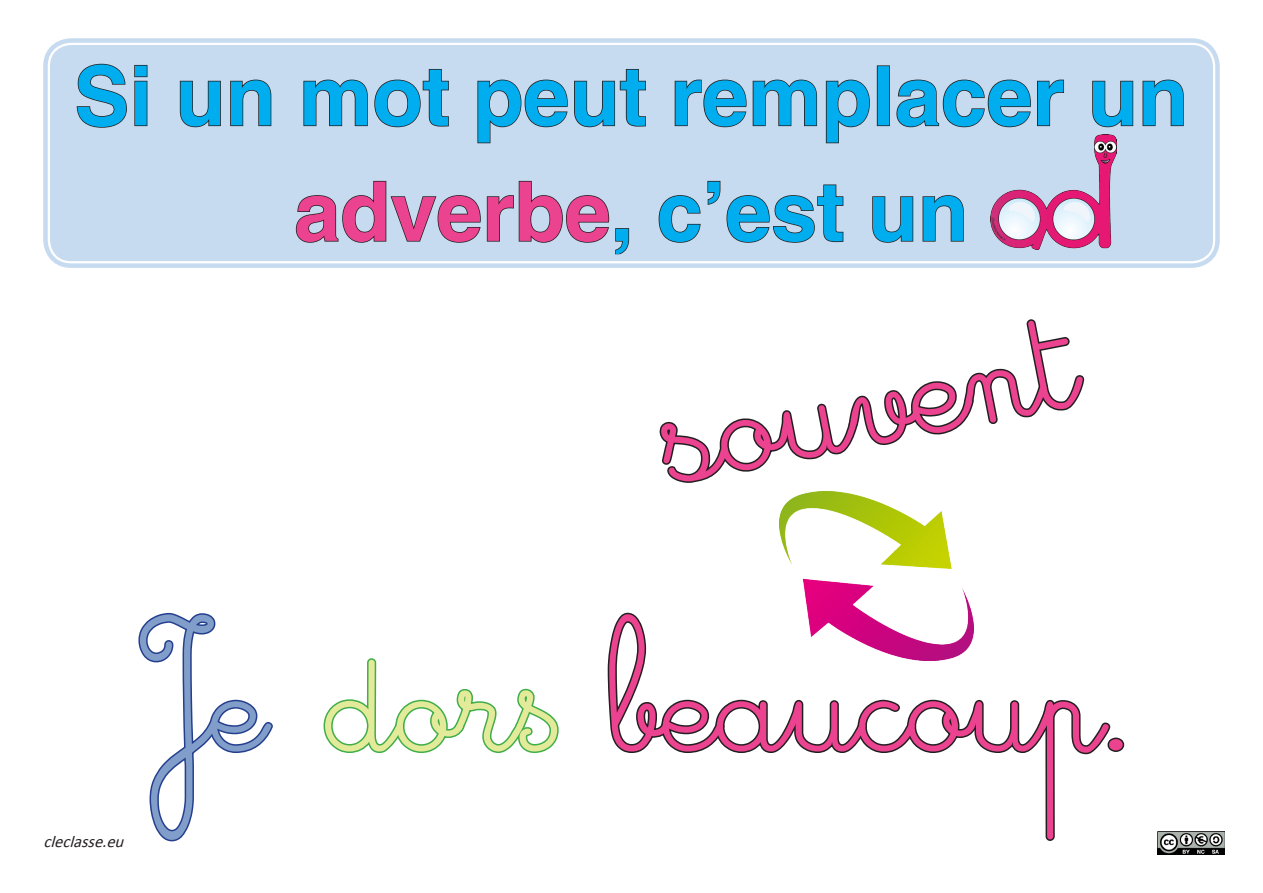
<style>
.page{position:relative;width:1263px;height:893px;background:#fff}
.page>*{position:absolute;margin:0;border:0;box-sizing:border-box;transform-origin:0 0}
.t1{font:150px "Cursivestandard";color:#eb438f}
.t2{font:700 82.5px/115.5px "Helvetica";color:#00aeef;text-align:center}
.t3{font:italic 16.5px "Calibri";color:#231f20}
.s1{color:#eb438f}
.s2{color:#809ec9}
.s3{color:#e3ea99}
</style>
<div class="page">
<img style="left:1157px;top:831px;width:68px;height:24px">
<div style="left:50px;top:45px;width:1163px;height:216px;background:#c6daf0;border-radius:21px"></div>
<svg style="left:76px;top:63px;width:72px;height:65px"></svg>
<svg style="left:179px;top:80px;width:42px;height:48px"></svg>
<svg style="left:230px;top:79px;width:42px;height:48px"></svg>
<svg style="left:303px;top:69px;width:146px;height:59px"></svg>
<svg style="left:477px;top:69px;width:169px;height:75px"></svg>
<svg style="left:674px;top:79px;width:144px;height:49px"></svg>
<svg style="left:825px;top:65px;width:239px;height:79px"></svg>
<svg style="left:1092px;top:80px;width:42px;height:48px"></svg>
<svg style="left:1142px;top:79px;width:42px;height:48px"></svg>
<svg style="left:295px;top:180px;width:335px;height:74px"></svg>
<svg style="left:658px;top:195px;width:43px;height:48px"></svg>
<svg style="left:707px;top:180px;width:137px;height:63px"></svg>
<svg style="left:872px;top:196px;width:42px;height:47px"></svg>
<svg style="left:922px;top:195px;width:42px;height:47px"></svg>
<div style="left:43px;top:38px;width:1177px;height:230px;border:4px solid #c6daf0;border-radius:26px"></div>
<div style="left:52px;top:47px;width:1159px;height:212px;border:4px solid #c6daf0;border-radius:17px"></div>
<svg style="left:138px;top:612px;width:135px;height:230px"></svg>
<svg style="left:323px;top:658px;width:236px;height:95px"></svg>
<svg style="left:607px;top:612px;width:518px;height:229px"></svg>
<img style="left:779px;top:491px;width:194px;height:170px">
<svg style="left:659px;top:319px;width:426px;height:164px"></svg>
<img style="left:991px;top:135px;width:125px;height:115px">
<p class="t2" style="left:74px;top:43px;width:1115px">Si un mot peut remplacer un <span class="s1">adverbe</span>, c’est un</p>
<p class="t1" style="left:644px;top:346px;width:423px;rotate:-11deg">souvent</p>
<p class="t3" style="left:44px;top:831px;width:87px">cleclasse.eu</p>
<p class="t1" style="left:143px;top:610px;width:985px"><span class="s2">Je</span> <span class="s3">dor$</span> beaucoup.</p>
</div>
